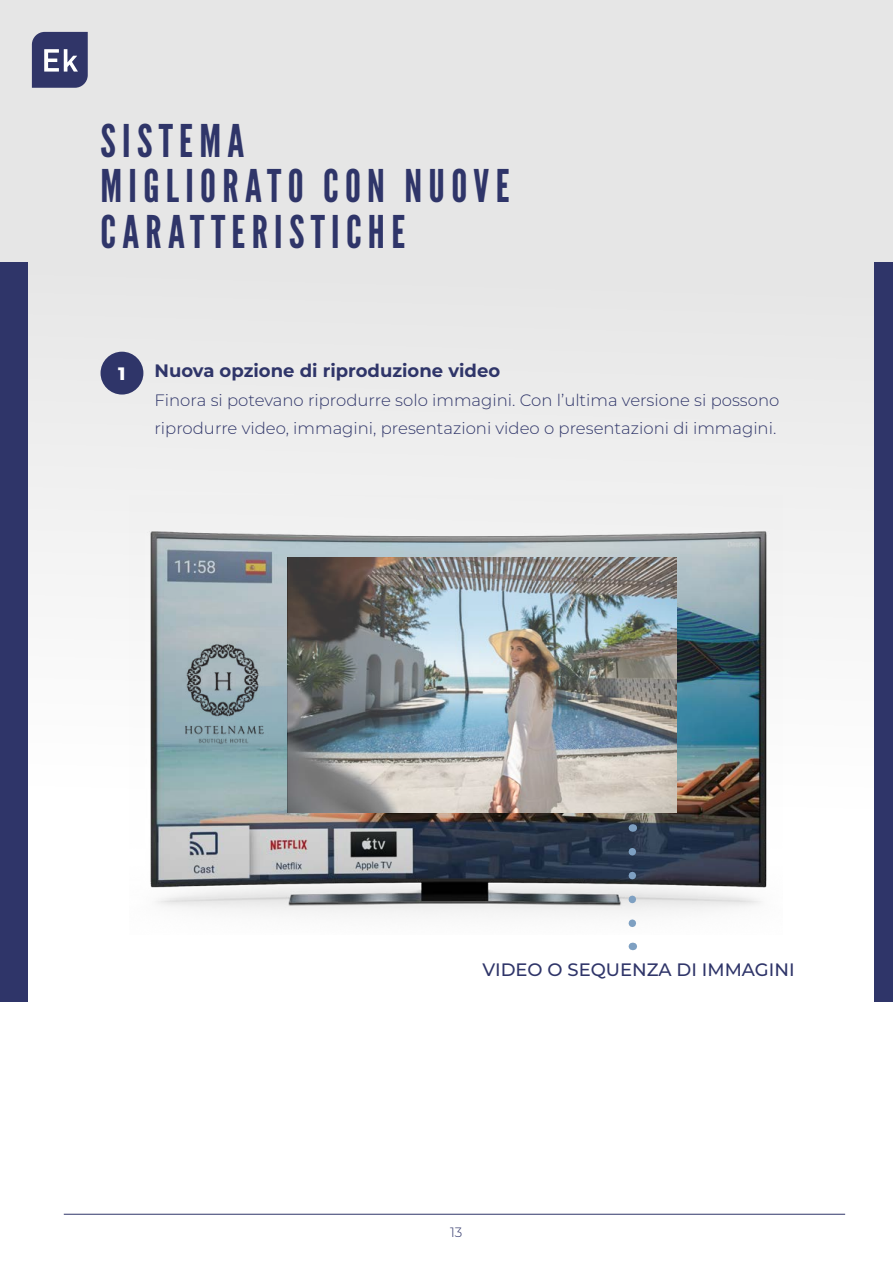
<style>
.page{position:relative;width:893px;height:1263px;background:#fff}
.page>*{position:absolute;margin:0;border:0;box-sizing:border-box;transform-origin:0 0}
.t1{font:45px/45.5px "League Gothic";letter-spacing:.14em;color:#2f3569}
.t2{font:700 18px "Montserrat";color:#2f3569}
.t3{font:500 18px "Montserrat";color:#2f3569}
.t4{font:800 18px "Montserrat";color:#fff}
.t5{font:300 16.5px/28.5px "Montserrat";color:#2f3569}
.t6{font:300 13.5px "Montserrat";color:#2f3569}
</style>
<div class="page">
<div style="left:0;top:0;width:893px;height:880px;background:linear-gradient(to bottom,#e0e0e0,#fff)"></div>
<hr style="left:64px;top:1214px;width:781px;height:1px;background:#2f3569">
<div style="left:874px;top:262px;width:19px;height:739px;background:#2f3569"></div>
<div style="left:0;top:262px;width:28px;height:739px;background:#2f3569"></div>
<svg style="left:32px;top:32px;width:56px;height:56px;background:#4c507c"></svg>
<img style="left:130px;top:496px;width:652px;height:429px">
<svg style="left:629px;top:852px;width:7px;height:75px"></svg>
<div style="left:101px;top:352px;width:42px;height:43px;background:#2f3569;border-radius:50%"></div>
<img style="left:161px;top:630px;width:127px;height:126px">
<img style="left:288px;top:557px;width:388px;height:255px">
<h1 class="t1" style="left:101px;top:118px;width:410px">SISTEMA<br>MIGLIORATO CON NUOVE<br>CARATTERISTICHE</h1>
<p class="t4" style="left:118px;top:360px;width:9px">1</p>
<p class="t2" style="left:155px;top:358px;width:347px">Nuova opzione di riproduzione video</p>
<p class="t5" style="left:155px;top:385px;width:626px">Finora si potevano riprodurre solo immagini. Con l’ultima versione si possono riprodurre video, immagini, presentazioni video o presentazioni di immagini.</p>
<p class="t3" style="left:483px;top:957px;width:313px">VIDEO O SEQUENZA DI IMMAGINI</p>
<p class="t6" style="left:450px;top:1223px;width:14px">13</p>
</div>
